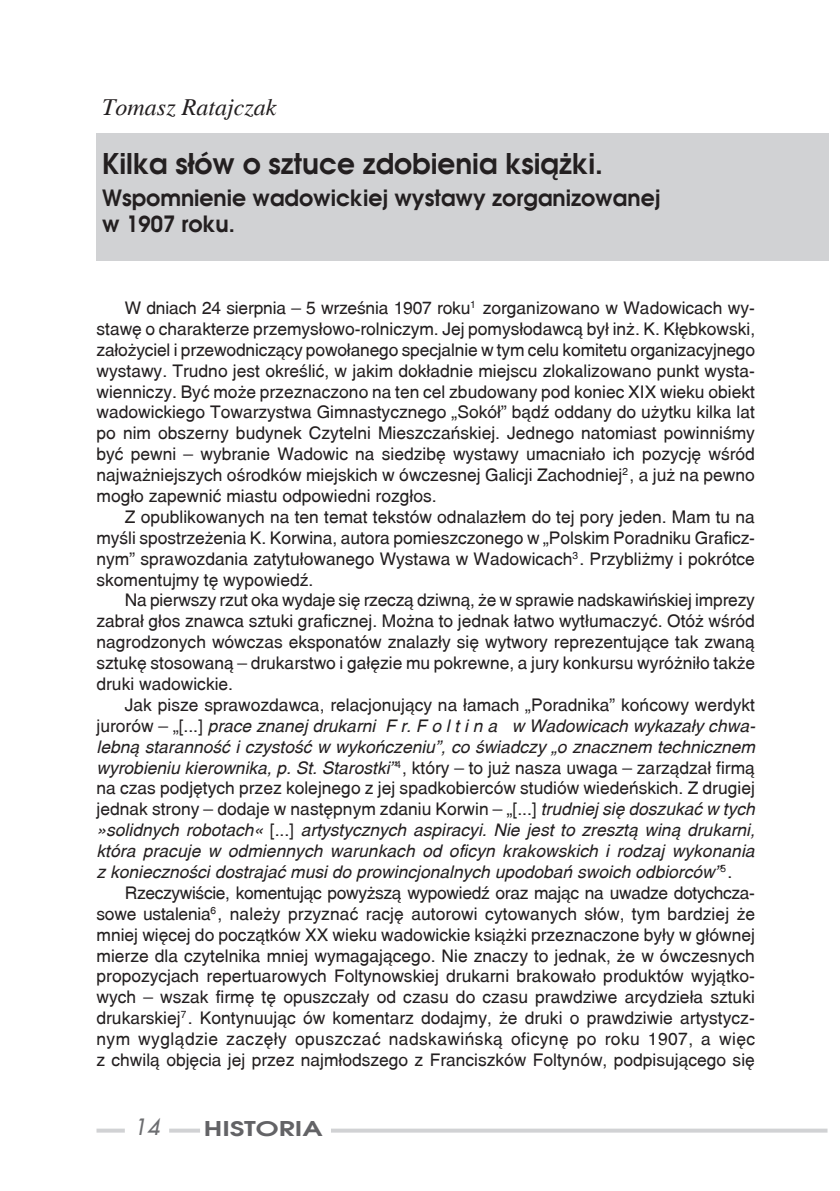
<style>
.page{position:relative;width:840px;height:1191px;background:#fff}
.page>*{position:absolute;margin:0;border:0;box-sizing:border-box;transform-origin:0 0}
.t1{font:700 28px "Avalon";color:#231f20}
.t2{font:italic 24px "Toronto";color:#231f20}
.t3{font:700 22px/26.4px "Avalon";color:#231f20}
.t4{font:italic 22px "Fujiyama 2";color:#6c6d70}
.t5{font:700 20px "Avalon";color:#636366;scale:1.37 1}
.t6{font:17.4px/20.8px "Switzerland";color:#231f20;text-align:justify}
.t7{font:italic 17.4px/20.8px "Switzerland";color:#231f20;text-align:justify}
.s1{font-style:normal}
</style>
<div class="page">
<svg style="left:169px;top:1128px;width:658px;height:4px;background:#d8d9da"></svg>
<svg style="left:96px;top:1128px;width:29px;height:4px"></svg>
<div style="left:96px;top:133px;width:732px;height:128px;background:#d1d2d4"></div>
<div style="left:200px;top:1126px;width:131px;height:9px;background:#fff"></div>
<h2 class="t2" style="left:102px;top:94px;width:175px">Tomasz Ratajczak</h2>
<h1 class="t1" style="left:102px;top:146px;width:502px">Kilka s³ów o sztuce zdobienia ksi¹¿ki.</h1>
<p class="t3" style="left:102px;top:184px;width:559px">Wspomnienie wadowickiej wystawy zorganizowanej w 1907 roku.</p>
<p class="t6" style="left:96px;top:297px;width:660px;text-indent:28px">W dniach 24 sierpnia – 5 wrzeœnia 1907 roku<sup>1</sup> zorganizowano w Wadowicach wy&shy;stawê o charakterze przemys³owo-rolniczym. Jej pomys³odawc¹ by³ in¿. K. K³êbkowski, za³o¿yciel i przewodnicz¹cy powo³anego specjalnie w tym celu komitetu organizacyjnego wystawy. Trudno jest okreœliæ, w jakim dok³adnie miejscu zlokalizowano punkt wysta&shy;wienniczy. Byæ mo¿e przeznaczono na ten cel zbudowany pod koniec XIX wieku obiekt wadowickiego Towarzystwa Gimnastycznego „Sokó³” b¹dŸ oddany do u¿ytku kilka lat po nim obszerny budynek Czytelni Mieszczañskiej. Jednego natomiast powinniœmy byæ pewni – wybranie Wadowic na siedzibê wystawy umacnia³o ich pozycjê wœród najwa¿niejszych oœrodków miejskich w ówczesnej Galicji Zachodniej<sup>2</sup>, a ju¿ na pewno mog³o zapewniæ miastu odpowiedni rozg³os.</p>
<p class="t6" style="left:96px;top:506px;width:659px;text-indent:28px">Z opublikowanych na ten temat tekstów odnalaz³em do tej pory jeden. Mam tu na myœli spostrze¿enia K. Korwina, autora pomieszczonego w „Polskim Poradniku Graficz&shy;nym” sprawozdania zatytu³owanego Wystawa w Wadowicach<sup>3</sup>. Przybli¿my i pokrótce skomentujmy tê wypowiedŸ.</p>
<p class="t6" style="left:96px;top:590px;width:659px;text-indent:28px">Na pierwszy rzut oka wydaje siê rzecz¹ dziwn¹, ¿e w sprawie nadskawiñskiej imprezy zabra³ g³os znawca sztuki graficznej. Mo¿na to jednak ³atwo wyt³umaczyæ. Otó¿ wœród nagrodzonych wówczas eksponatów znalaz³y siê wytwory reprezentuj¹ce tak zwan¹ sztukê stosowan¹ – drukarstwo i ga³êzie mu pokrewne, a jury konkursu wyró¿ni³o tak¿e druki wadowickie.</p>
<p class="t7" style="left:96px;top:694px;width:660px;text-indent:28px"><span class="s1">Jak pisze sprawozdawca, relacjonuj¹cy na ³amach „Poradnika” koñcowy werdykt jurorów – „[...]</span> prace znanej drukarni F r. F o l t i n a w Wadowicach wykaza³y chwa&shy;lebn¹ starannoœæ i czystoœæ w wykoñczeniu”, co œwiadczy „o znacznem technicznem wyrobieniu kierownika, p. St. Starostki”<sup>4</sup><span class="s1">, który – to ju¿ nasza uwaga – zarz¹dza³ firm¹ na czas podjêtych przez kolejnego z jej spadkobierców studiów wiedeñskich. Z drugiej jednak strony – dodaje w nastêpnym zdaniu Korwin – „[...]</span> trudniej siê doszukaæ w tych »solidnych robotach« <span class="s1">[...]</span> artystycznych aspiracyi. Nie jest to zreszt¹ win¹ drukarni, która pracuje w odmiennych warunkach od oficyn krakowskich i rodzaj wykonania z koniecznoœci dostrajaæ musi do prowincjonalnych upodobañ swoich odbiorców”<sup>5</sup><span class="s1">.</span></p>
<p class="t6" style="left:96px;top:882px;width:659px;text-indent:28px">Rzeczywiœcie, komentuj¹c powy¿sz¹ wypowiedŸ oraz maj¹c na uwadze dotychcza&shy;sowe ustalenia<sup>6</sup>, nale¿y przyznaæ racjê autorowi cytowanych s³ów, tym bardziej ¿e mniej wiêcej do pocz¹tków XX wieku wadowickie ksi¹¿ki przeznaczone by³y w g³ównej mierze dla czytelnika mniej wymagaj¹cego. Nie znaczy to jednak, ¿e w ówczesnych propozycjach repertuarowych Foltynowskiej drukarni brakowa³o produktów wyj¹tko&shy;wych – wszak firmê tê opuszcza³y od czasu do czasu prawdziwe arcydzie³a sztuki drukarskiej<sup>7</sup>. Kontynuuj¹c ów komentarz dodajmy, ¿e druki o prawdziwie artystycz&shy;nym wygl¹dzie zaczê³y opuszczaæ nadskawiñsk¹ oficynê po roku 1907, a wiêc z chwil¹ objêcia jej przez najm³odszego z Franciszków Foltynów, podpisuj¹cego siê</p>
<p class="t4" style="left:134px;top:1109px;width:27px">14</p>
<p class="t5" style="left:203px;top:1115px;width:88px">HISTORIA</p>
</div>
